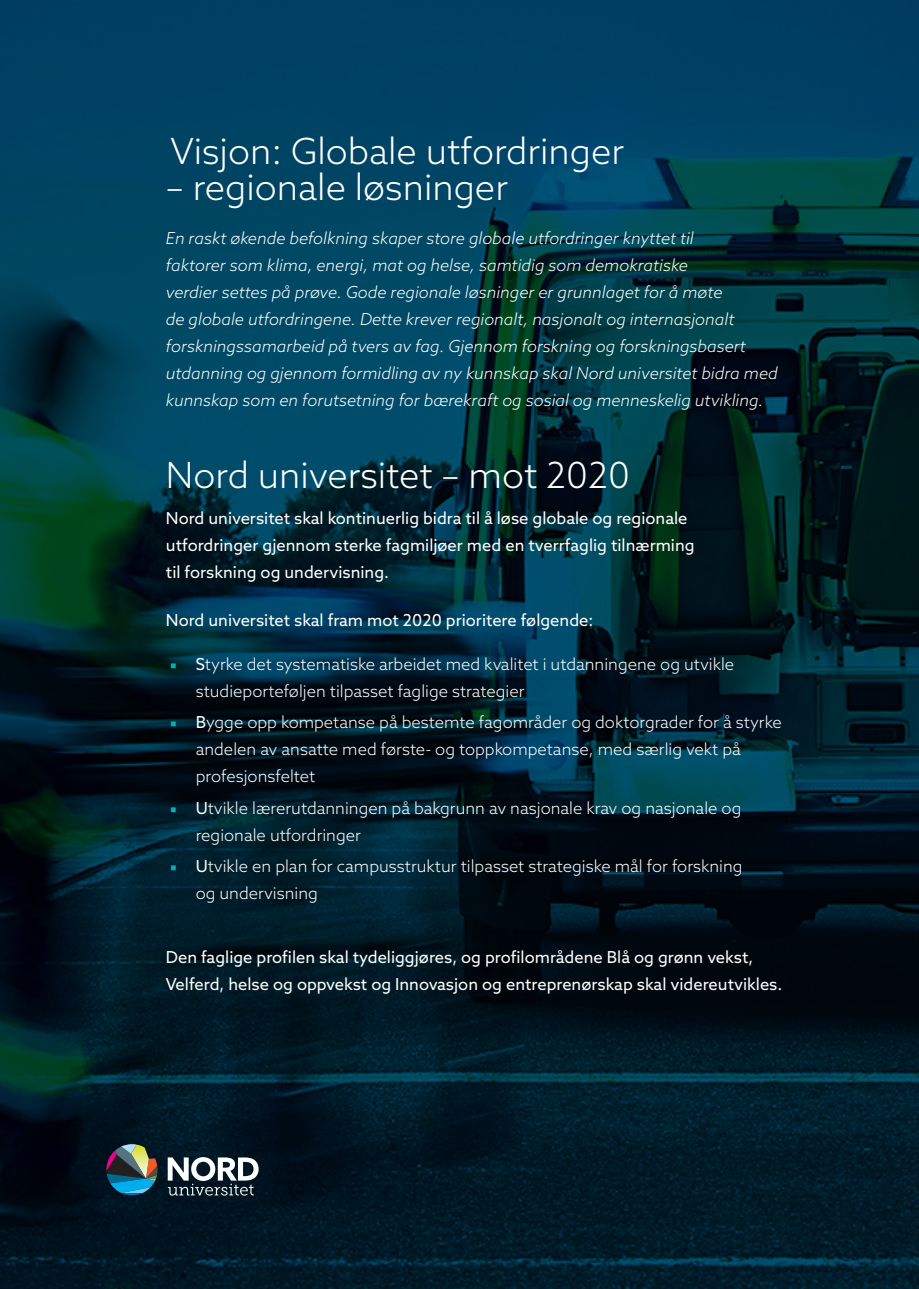
<style>
.page{position:relative;width:919px;height:1289px;background:#fff}
.page>*{position:absolute;margin:0;border:0;box-sizing:border-box;transform-origin:0 0}
.t1{font:300 36px "Azo Sans";color:#fff}
.t2{font:italic 300 16.5px/27px "Azo Sans";color:#fff}
.t3{font:300 16.5px/27px "Azo Sans";color:#fff}
.t4{font:16.5px/27px "Azo Sans";color:#fff}
.s1{font-family:"Minion Pro";font-weight:400;color:#00b2b9}
.s2{font-weight:400}
</style>
<div class="page">
<img style="left:0;top:0;width:918px;height:1288px">
<svg style="left:106px;top:1144px;width:51px;height:51px;background:#45656c"></svg>
<svg style="left:168px;top:1157px;width:90px;height:38px"></svg>
<h1 class="t1" style="left:170px;top:127px;width:455px">Visjon: Globale utfordringer</h1>
<h1 class="t1" style="left:166px;top:163px;width:343px">– regionale løsninger</h1>
<p class="t2" style="left:166px;top:224px;width:613px">En raskt økende befolkning skaper store globale utfordringer knyttet til<br>faktorer som klima, energi, mat og helse, samtidig som demokratiske<br>verdier settes på prøve. Gode regionale løsninger er grunnlaget for å møte<br>de globale utfordringene. Dette krever regionalt, nasjonalt og internasjonalt forskningssamarbeid på tvers av fag. Gjennom forskning og forskningsbasert utdanning og gjennom formidling av ny kunnskap skal Nord universitet bidra med kunnskap som en forutsetning for bærekraft og sosial og menneskelig utvikling.</p>
<h1 class="t1" style="left:166px;top:452px;width:465px">Nord universitet – mot 2020</h1>
<p class="t4" style="left:166px;top:504px;width:530px">Nord universitet skal kontinuerlig bidra til å løse globale og regionale utfordringer gjennom sterke fagmiljøer med en tverrfaglig tilnærming til forskning og undervisning.</p>
<p class="t4" style="left:166px;top:606px;width:429px">Nord universitet skal fram mot 2020 prioritere følgende:</p>
<p class="t3" style="left:196px;top:650px;width:540px;text-indent:-26px"><span class="s1">■</span> <span class="s2">S</span>tyrke det systematiske arbeidet med kvalitet i utdanningene og utvikle studieporteføljen tilpasset faglige strategier</p>
<p class="t3" style="left:196px;top:708px;width:587px;text-indent:-26px"><span class="s1">■</span> <span class="s2">B</span>ygge opp kompetanse på bestemte fagområder og doktorgrader for å styrke andelen av ansatte med første- og toppkompetanse, med særlig vekt på profesjonsfeltet</p>
<p class="t3" style="left:196px;top:794px;width:547px;text-indent:-26px"><span class="s1">■</span> <span class="s2">U</span>tvikle lærerutdanningen på bakgrunn av nasjonale krav og nasjonale og regionale utfordringer</p>
<p class="t3" style="left:196px;top:852px;width:548px;text-indent:-26px"><span class="s1">■</span> <span class="s2">U</span>tvikle en plan for campusstruktur tilpasset strategiske mål for forskning og undervisning</p>
<p class="t4" style="left:166px;top:943px;width:618px">Den faglige profilen skal tydeliggjøres, og profilområdene Blå og grønn vekst,<br>Velferd, helse og oppvekst og Innovasjon og entreprenørskap skal videreutvikles.</p>
</div>
